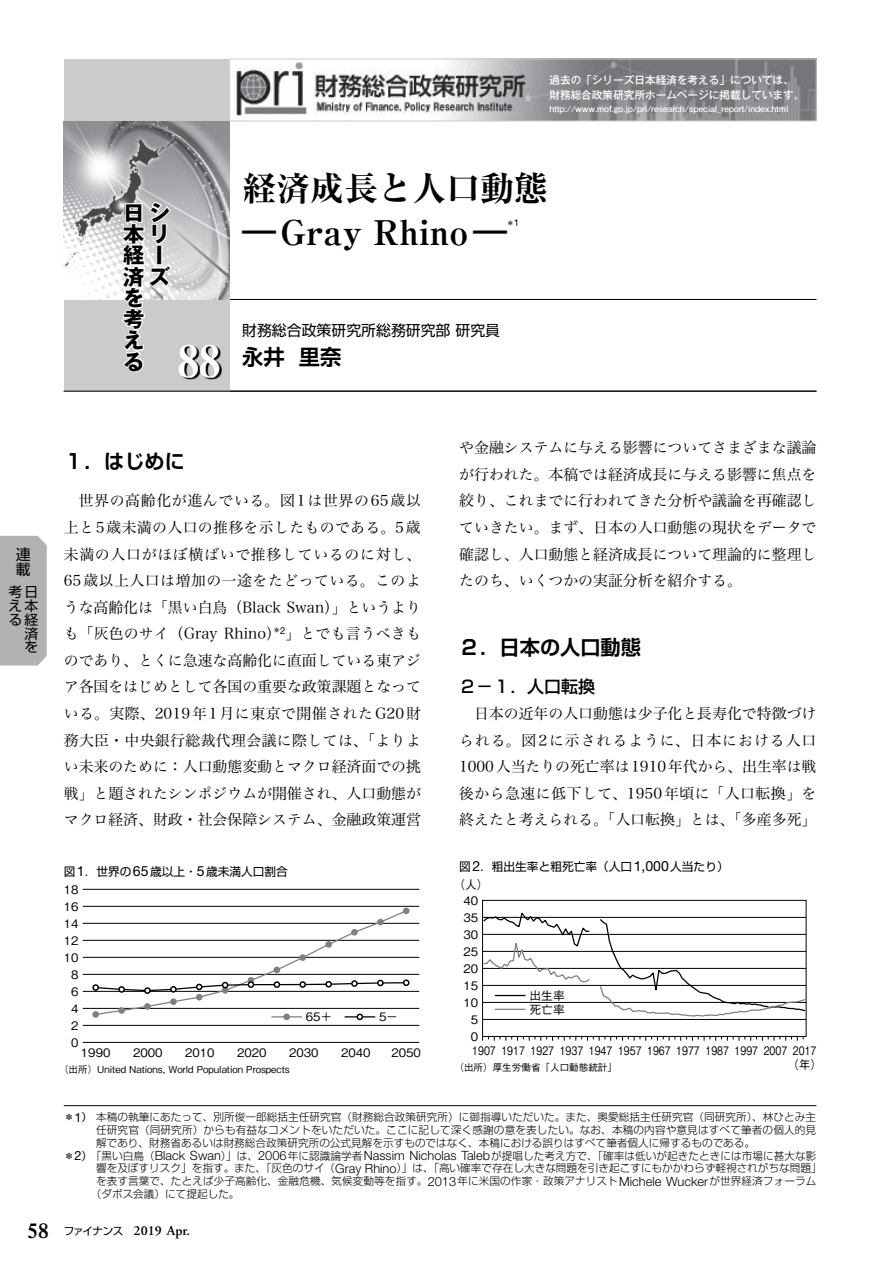
<style>
.page{position:relative;width:893px;height:1263px;background:#fff}
.page>*{position:absolute;margin:0;border:0;box-sizing:border-box;transform-origin:0 0}
.t1{font:800 expanded 42.45px "Ryumin Pr 6 N";color:#fff}
.t2{font:700 expanded 34.05px/44.7px "Ryumin Pr 6 N";color:#000}
.t3{font:700 21.3px/21.3px "Gothic MB101 Pr 6 N";color:#000}
.t4{font:700 21.3px "Shin Go Pr 6 N De";color:#000}
.t5{font:700 20.25px "Shin Go Pr 6 N De";color:#000}
.t6{font:500 16.95px "Shin Go Pr 6 N";color:#000}
.t7{font:14.85px/26.5px "Hiragino Serif Pr 6 N W3";color:#000;text-align:justify}
.t8{font:14.85px/14.9px "Shin Go Pr 6 N";color:#000}
.t9{font:600 13.8px "Adobe Garamond Pro";color:#000}
.t10{font:13.8px/13.8px "Shin Go Pr 6 N";color:#000;text-align:right}
.t11{font:500 11.7px/13.8px "Gothic BBB Pr 6 N";color:#000}
.t12{font:500 11.7px/13.8px "Gothic BBB Pr 6 N";color:#000;scale:.8 1}
.t13{font:11.7px "Shin Go Pr 6 N";color:#000}
.t14{font:300 10.65px "Shin Go Pr 6 N";letter-spacing:.005em;color:#000}
.t15{font:500 10.65px/14.9px "Gothic MB101 Pr 6 N";color:#fff}
.t16{font:500 9.6px "Gothic BBB Pr 6 N";color:#000}
.t17{font:700 8.55px "Futo Go B101 Pr 6 N";letter-spacing:-.02em;color:#fff;scale:1.05 1}
.t18{font:7.95px "Shin Go Pr 6 N";color:#000}
.s1{font-family:"Helvetica Neue LT Std";font-size:9.6px}
.s2{font-family:"Helvetica Neue LT Std";font-size:14.1px}
.s3{font-weight:400}
.s4{font-family:"Helvetica Neue LT Std";font-weight:400;font-size:12.75px}
.s5{font-family:"Helvetica Neue LT Std";font-size:12.75px}
.s6{font-family:"Times LT Std";font-size:21.3px}
.s7{font-family:"Shin Go Pr 6 N";font-weight:400;font-size:10.65px}
</style>
<div class="page">
<hr style="left:64px;top:299px;width:752px;height:1px;background:#000">
<div style="left:64px;top:59px;width:166px;height:332px;background:#cbcbcb"></div>
<img style="left:64px;top:122px;width:166px;height:178px">
<img style="left:232px;top:61px;width:582px;height:58px">
<div style="left:229px;top:59px;width:587px;height:62px;border:1px solid #cbcbcb"></div>
<hr style="left:64px;top:391px;width:752px;height:1px;background:#000">
<svg style="left:119px;top:200px;width:54px;height:172px"></svg>
<svg style="left:181px;top:346px;width:40px;height:33px"></svg>
<hr style="left:64px;top:1105px;width:752px;height:1px;background:#000">
<hr style="left:83px;top:1025px;width:336px;height:1px;background:#000">
<hr style="left:83px;top:1008px;width:336px;height:1px;background:#000">
<hr style="left:83px;top:991px;width:336px;height:1px;background:#000">
<hr style="left:83px;top:974px;width:336px;height:1px;background:#000">
<hr style="left:83px;top:957px;width:336px;height:1px;background:#000">
<hr style="left:83px;top:940px;width:336px;height:1px;background:#000">
<hr style="left:83px;top:923px;width:336px;height:1px;background:#000">
<hr style="left:83px;top:906px;width:336px;height:1px;background:#000">
<div style="left:403px;top:907px;width:6px;height:7px;border:2px solid #808080;border-radius:50%"></div>
<div style="left:92px;top:1011px;width:7px;height:7px;border:2px solid #808080;border-radius:50%"></div>
<div style="left:92px;top:984px;width:7px;height:7px;border:2px solid #000;border-radius:50%"></div>
<hr style="left:83px;top:889px;width:336px;height:1px;background:#000">
<hr style="left:83px;top:1042px;width:336px;height:1px;background:#000">
<svg style="left:93px;top:908px;width:316px;height:113px"></svg>
<div style="left:357px;top:1013px;width:6px;height:7px;border:2px solid #000;border-radius:50%"></div>
<hr style="left:483px;top:1019px;width:323px;height:1px;background:#000">
<hr style="left:483px;top:1002px;width:323px;height:1px;background:#000">
<hr style="left:483px;top:985px;width:323px;height:1px;background:#000">
<hr style="left:483px;top:968px;width:323px;height:1px;background:#000">
<hr style="left:483px;top:951px;width:323px;height:1px;background:#000">
<hr style="left:483px;top:934px;width:323px;height:1px;background:#000">
<hr style="left:483px;top:917px;width:323px;height:1px;background:#000">
<svg style="left:599px;top:919px;width:205px;height:98px"></svg>
<div style="left:482px;top:900px;width:324px;height:137px;border:1px solid #000"></div>
<svg style="left:482px;top:1036px;width:322px;height:5px"></svg>
<svg style="left:482px;top:910px;width:109px;height:107px"></svg>
<hr style="left:495px;top:995px;width:30px;height:1px;background:#000">
<hr style="left:495px;top:1009px;width:30px;height:1px;background:#808080">
<div style="left:0;top:536px;width:47px;height:129px;background:#b2b2b2"></div>
<p class="t8" style="left:16px;top:546px;width:16px">連載</p>
<p class="t10" style="left:9px;top:584px;width:31px">考日え本る経済を</p>
<p class="t15" style="left:549px;top:72px;width:257px">過去の「シリーズ日本経済を考える」については、財務総合政策研究所ホームページに掲載しています。</p>
<p class="t17" style="left:549px;top:102px;width:229px">http://www.mof.go.jp/pri/research/special_report/index.html</p>
<h3 class="t3" style="left:123px;top:201px;width:48px">日シ本リ経ー済ズを<br>考<br>え<br>る</h3>
<h1 class="t1" style="left:178px;top:328px;width:44px">88</h1>
<h2 class="t2" style="left:242px;top:164px;width:308px">経済成長と人口動態―Gray Rhino―</h2>
<p class="t18" style="left:506px;top:216px;width:14px">＊<span class="s1">1</span></p>
<p class="t8" style="left:242px;top:321px;width:259px">財務総合政策研究所総務研究部研究員</p>
<h3 class="t4" style="left:242px;top:339px;width:101px">永井 里奈</h3>
<h3 class="t5" style="left:64px;top:444px;width:123px">１．はじめに</h3>
<p class="t7" style="left:64px;top:486px;width:359px;text-indent:15px">世界の高齢化が進んでいる。図1は世界の65歳以上と5歳未満の人口の推移を示したものである。5歳未満の人口がほぼ横ばいで推移しているのに対し、65歳以上人口は増加の一途をたどっている。このような高齢化は「黒い白鳥（Black Swan）」というよりも「灰色のサイ（Gray Rhino）<sup>＊</sup><sup>2</sup>」とでも言うべきものであり、とくに急速な高齢化に直面している東アジア各国をはじめとして各国の重要な政策課題となっている。実際、2019年1月に東京で開催されたG20財務大臣・中央銀行総裁代理会議に際しては、「よりよい未来のために：人口動態変動とマクロ経済面での挑戦」と題されたシンポジウムが開催され、人口動態がマクロ経済、財政・社会保障システム、金融政策運営</p>
<p class="t7" style="left:459px;top:433px;width:359px">や金融システムに与える影響についてさまざまな議論が行われた。本稿では経済成長に与える影響に焦点を絞り、これまでに行われてきた分析や議論を再確認していきたい。まず、日本の人口動態の現状をデータで確認し、人口動態と経済成長について理論的に整理したのち、いくつかの実証分析を紹介する。</p>
<h3 class="t5" style="left:459px;top:630px;width:183px">２．日本の人口動態</h3>
<p class="t6" style="left:459px;top:673px;width:138px">２－１．人口転換</p>
<p class="t7" style="left:459px;top:699px;width:359px;text-indent:15px">日本の近年の人口動態は少子化と長寿化で特徴づけられる。図2に示されるように、日本における人口1000人当たりの死亡率は1910年代から、出生率は戦後から急速に低下して、1950年頃に「人口転換」を終えたと考えられる。「人口転換」とは、「多産多死」</p>
<p class="t13" style="left:64px;top:862px;width:226px">図<span class="s2">1</span>．世界の<span class="s2">65</span>歳以上・<span class="s2">5</span>歳未満人口割合</p>
<p class="t11" style="left:64px;top:882px;width:16px">18</p>
<p class="t11" style="left:64px;top:899px;width:16px">16</p>
<p class="t11" style="left:64px;top:916px;width:16px">14</p>
<p class="t13" style="left:459px;top:857px;width:271px">図<span class="s2">2</span>．粗出生率と粗死亡率（人口<span class="s2">1,000</span>人当たり）</p>
<p class="t11" style="left:453px;top:877px;width:37px">（人）</p>
<p class="t11" style="left:464px;top:893px;width:16px">40</p>
<p class="t11" style="left:464px;top:910px;width:16px">35</p>
<p class="t11" style="left:64px;top:933px;width:16px">12</p>
<p class="t11" style="left:464px;top:927px;width:16px">30</p>
<p class="t11" style="left:64px;top:950px;width:16px">10</p>
<p class="t11" style="left:71px;top:967px;width:9px">8</p>
<p class="t11" style="left:464px;top:944px;width:16px">25</p>
<p class="t11" style="left:464px;top:961px;width:16px">20</p>
<p class="t11" style="left:71px;top:984px;width:9px">6</p>
<p class="t11" style="left:71px;top:1001px;width:9px">4</p>
<p class="t11" style="left:71px;top:1018px;width:9px">2</p>
<p class="t11" style="left:306px;top:1009px;width:28px">65＋</p>
<p class="t11" style="left:379px;top:1009px;width:20px">5－</p>
<p class="t11" style="left:464px;top:978px;width:16px">15</p>
<p class="t11" style="left:464px;top:995px;width:16px">10</p>
<p class="t11" style="left:471px;top:1012px;width:9px">5</p>
<p class="t11" style="left:529px;top:988px;width:37px">出生率死亡率</p>
<p class="t11" style="left:71px;top:1035px;width:9px">0</p>
<p class="t11" style="left:81px;top:1045px;width:31px">1990</p>
<p class="t11" style="left:133px;top:1045px;width:31px">2000</p>
<p class="t11" style="left:185px;top:1045px;width:31px">2010</p>
<p class="t11" style="left:237px;top:1045px;width:31px">2020</p>
<p class="t11" style="left:289px;top:1045px;width:31px">2030</p>
<p class="t11" style="left:341px;top:1045px;width:31px">2040</p>
<p class="t11" style="left:391px;top:1045px;width:31px">2050</p>
<p class="t16" style="left:59px;top:1062px;width:232px">（出所）United Nations, World Population Prospects</p>
<p class="t11" style="left:471px;top:1029px;width:9px">0</p>
<p class="t12" style="left:787px;top:1043px;width:45px;text-indent:-315px">1907 1917 1927 1937 1947 1957 1967 1977 1987 1997 2007 2017（年）</p>
<p class="t16" style="left:454px;top:1060px;width:164px">（出所）厚生労働省「人口動態統計」</p>
<p class="t14" style="left:64px;top:1108px;width:754px"><span class="s3">＊</span><span class="s4">1</span><span class="s3">）</span>本稿の執筆にあたって、別所俊一郎総括主任研究官（財務総合政策研究所）に御指導いただいた。また、奥愛総括主任研究官（同研究所）、林ひとみ主</p>
<p class="t14" style="left:96px;top:1121px;width:722px">任研究官（同研究所）からも有益なコメントをいただいた。ここに記して深く感謝の意を表したい。なお、本稿の内容や意見はすべて筆者の個人的見</p>
<p class="t14" style="left:96px;top:1134px;width:661px">解であり、財務省あるいは財務総合政策研究所の公式見解を示すものではなく、本稿における誤りはすべて筆者個人に帰するものである。</p>
<p class="t14" style="left:64px;top:1147px;width:754px"><span class="s3">＊</span><span class="s4">2</span><span class="s3">）</span>「黒い白鳥（<span class="s5">Black Swan</span>）」は、<span class="s5">2006</span>年に認識論学者<span class="s5">Nassim Nicholas Taleb</span>が提唱した考え方で、「確率は低いが起きたときには市場に甚大な影</p>
<p class="t14" style="left:96px;top:1159px;width:727px">響を及ぼすリスク」を指す。また、「灰色のサイ（<span class="s5">Gray Rhino</span>）」は、「高い確率で存在し大きな問題を引き起こすにもかかわらず軽視されがちな問題」</p>
<p class="t14" style="left:96px;top:1172px;width:722px">を表す言葉で、たとえば少子高齢化、金融危機、気候変動等を指す。<span class="s5">2013</span>年に米国の作家・政策アナリスト<span class="s5">Michele Wucker</span>が世界経済フォーラム</p>
<p class="t14" style="left:91px;top:1185px;width:150px">（ダボス会議）にて提起した。</p>
<p class="t9" style="left:28px;top:1223px;width:164px"><span class="s6">58</span> <span class="s7">ファイナンス</span> 2019 Apr.</p>
</div>
